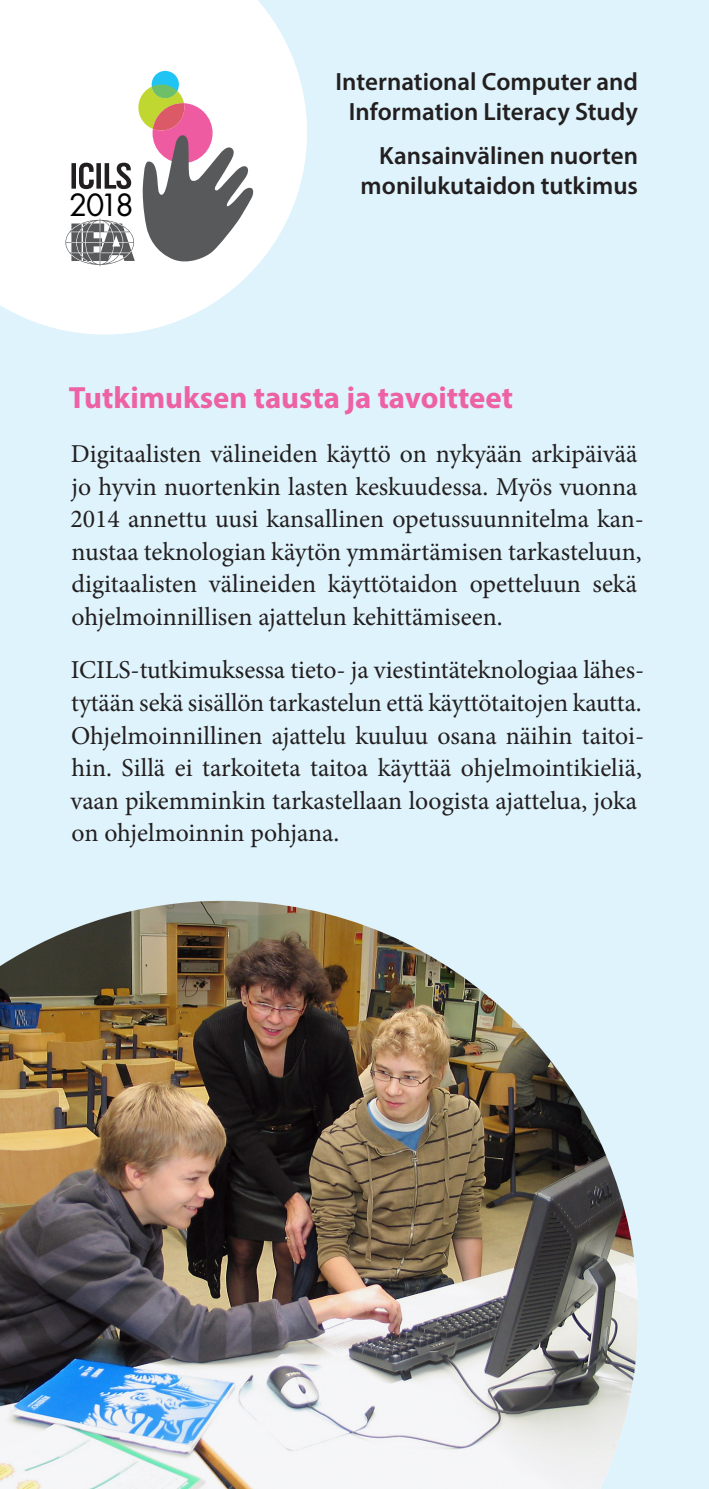
<style>
.page{position:relative;width:709px;height:1489px;background:#fff}
.page>*{position:absolute;margin:0;border:0;box-sizing:border-box;transform-origin:0 0}
.t1{font:700 30.75px "Myriad Pro";color:#ed61a5}
.t2{font:29.75px "Futura";color:#000}
.t3{font:25.75px/32.5px "Minion Pro";letter-spacing:-.005em;color:#231f20}
.t4{font:600 25px/30px "Myriad Pro";color:#231f20;text-align:center}
</style>
<div class="page">
<div style="left:0;top:0;width:709px;height:1488px;background:#def3fb"></div>
<svg style="left:0;top:0;width:307px;height:334px;fill:#fff"></svg>
<img style="left:0;top:900px;width:638px;height:588px">
<div style="left:152px;top:71px;width:27px;height:27px;background:#20c4f4;border-radius:50%"></div>
<svg style="left:65px;top:85px;width:188px;height:181px;background:#c5bcbc"></svg>
<p class="t2" style="left:69px;top:186px;width:66px">2018</p>
<p class="t4" style="left:335px;top:66px;width:304px">International Computer and<br>Information Literacy Study</p>
<p class="t4" style="left:360px;top:140px;width:279px;text-align:right">Kansainvälinen nuorten monilukutaidon tutkimus</p>
<p class="t1" style="left:69px;top:378px;width:445px">Tutkimuksen tausta ja tavoitteet</p>
<p class="t3" style="left:71px;top:438px;width:575px">Digitaalisten välineiden käyttö on nykyään arkipäivää jo hyvin nuortenkin lasten keskuudessa. Myös vuonna 2014 annettu uusi kansallinen opetussuunnitelma kan&shy;nustaa teknologian käytön ymmärtämisen tarkasteluun, digitaalisten välineiden käyttötaidon opetteluun sekä ohjelmoinnillisen ajattelun kehittämiseen.</p>
<p class="t3" style="left:70px;top:654px;width:575px">ICILS-tutkimuksessa tieto- ja viestintäteknologiaa lähes&shy;tytään sekä sisällön tarkastelun että käyttötaitojen kautta.<br>Ohjelmoinnillinen ajattelu kuuluu osana näihin taitoi&shy;hin. Sillä ei tarkoiteta taitoa käyttää ohjelmointikieliä, vaan pikemminkin tarkastellaan loogista ajattelua, joka on ohjelmoinnin pohjana.</p>
</div>
